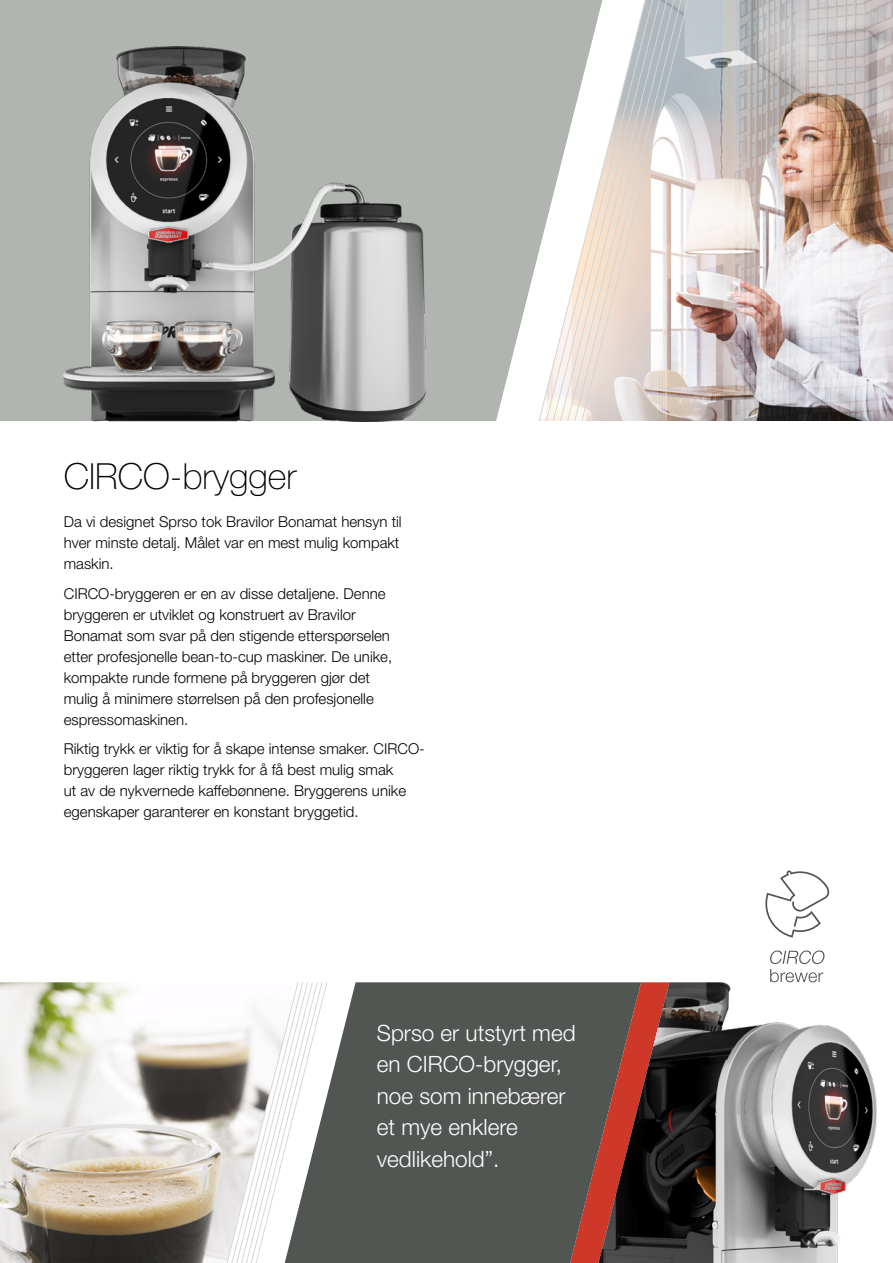
<style>
.page{position:relative;width:893px;height:1263px;background:#fff}
.page>*{position:absolute;margin:0;border:0;box-sizing:border-box;transform-origin:0 0}
.t1{font:100 36px "Helvetica Neue LT Pro";color:#000}
.t2{font:300 22.5px/31.5px "Helvetica Neue LT Pro";color:#fff}
.t3{font:300 15px/21px "Helvetica Neue LT Pro";color:#000}
</style>
<div class="page">
<div style="left:0;top:0;width:539px;height:421px;background:#b0b5b0"></div>
<div style="left:327px;top:982px;width:271px;height:281px;background:#525652"></div>
<img style="left:598px;top:982px;width:279px;height:281px">
<img style="left:0;top:982px;width:224px;height:281px">
<img style="left:692px;top:0;width:201px;height:421px">
<img style="left:64px;top:46px;width:361px;height:375px">
<svg style="left:770px;top:950px;width:55px;height:32px"></svg>
<svg style="left:765px;top:870px;width:64px;height:67px"></svg>
<svg style="left:224px;top:982px;width:103px;height:281px"></svg>
<svg style="left:539px;top:0;width:6px;height:421px"></svg>
<svg style="left:545px;top:0;width:7px;height:421px"></svg>
<svg style="left:552px;top:0;width:7px;height:421px"></svg>
<svg style="left:559px;top:0;width:7px;height:421px"></svg>
<svg style="left:566px;top:0;width:8px;height:421px"></svg>
<svg style="left:574px;top:0;width:7px;height:421px"></svg>
<svg style="left:581px;top:0;width:111px;height:421px"></svg>
<h1 class="t1" style="left:64px;top:455px;width:234px">CIRCO-brygger</h1>
<p class="t3" style="left:64px;top:511px;width:339px">Da vi designet Sprso tok Bravilor Bonamat hensyn til hver minste detalj. Målet var en mest mulig kompakt maskin.</p>
<p class="t3" style="left:64px;top:583px;width:330px">CIRCO-bryggeren er en av disse detaljene. Denne bryggeren er utviklet og konstruert av Bravilor Bonamat som svar på den stigende etterspørselen etter profesjonelle bean-to-cup maskiner. De unike, kompakte runde formene på bryggeren gjør det mulig å minimere størrelsen på den profesjonelle espressomaskinen.</p>
<p class="t3" style="left:64px;top:738px;width:362px">Riktig trykk er viktig for å skape intense smaker. CIRCO&shy;bryggeren lager riktig trykk for å få best mulig smak<br>ut av de nykvernede kaffebønnene. Bryggerens unike egenskaper garanterer en konstant bryggetid.</p>
<h2 class="t2" style="left:377px;top:1017px;width:200px">Sprso er utstyrt med en CIRCO-brygger, noe som innebærer et mye enklere vedlikehold”.</h2>
</div>
